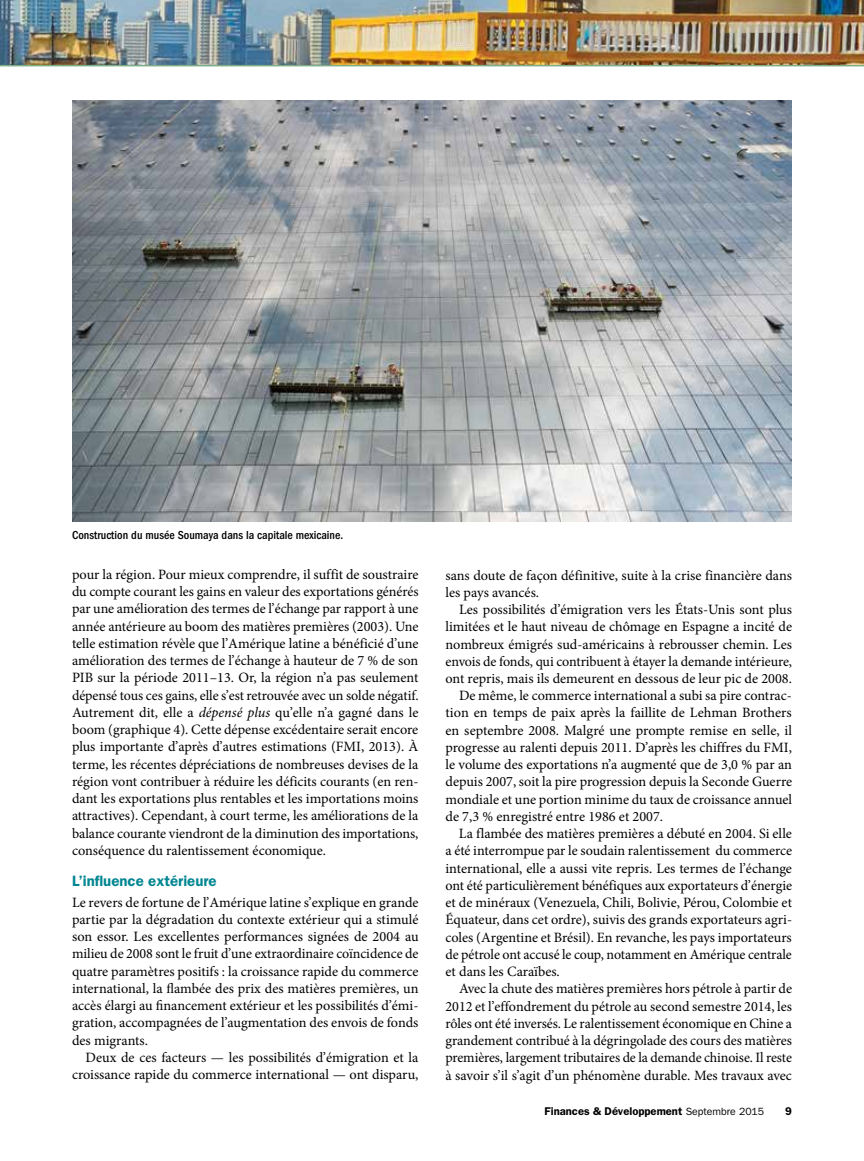
<style>
.page{position:relative;width:864px;height:1161px;background:#fff}
.page>*{position:absolute;margin:0;border:0;box-sizing:border-box;transform-origin:0 0}
.t1{font:600 15px "ITC Franklin Gothic Std";color:#008691}
.t2{font:14.25px/17.2px "Minion Pro";letter-spacing:-.005em;color:#000;text-align:justify}
.t3{font:500 condensed 12px "ITC Franklin Gothic Std";color:#000}
.t4{font:600 11.25px "ITC Franklin Gothic Std";color:#000}
.s1{font-style:italic}
.s2{font-weight:400;font-size:10.5px}
</style>
<div class="page">
<img style="left:72px;top:100px;width:720px;height:421px">
<img style="left:0;top:0;width:864px;height:66px">
<p class="t3" style="left:72px;top:528px;width:273px">Construction du musée Soumaya dans la capitale mexicaine.</p>
<p class="t2" style="left:72px;top:566px;width:348px">pour la région. Pour mieux comprendre, il suffit de soustraire du compte courant les gains en valeur des exportations générés par une amélioration des termes de l’échange par rapport à une année antérieure au boom des matières premières (2003). Une telle estimation révèle que l’Amérique latine a bénéficié d’une amélioration des termes de l’échange à hauteur de 7 % de son PIB sur la période 2011–13. Or, la région n’a pas seulement dépensé tous ces gains, elle s’est retrouvée avec un solde négatif.<br>Autrement dit, elle a <span class="s1">dépensé plus</span> qu’elle n’a gagné dans le boom (graphique 4). Cette dépense excédentaire serait encore plus importante d’après d’autres estimations (FMI, 2013). À terme, les récentes dépréciations de nombreuses devises de la région vont contribuer à réduire les déficits courants (en ren&shy;dant les exportations plus rentables et les importations moins attractives). Cependant, à court terme, les améliorations de la balance courante viendront de la diminution des importations, conséquence du ralentissement économique.</p>
<p class="t1" style="left:72px;top:872px;width:146px">L’influence extérieure</p>
<p class="t2" style="left:72px;top:894px;width:348px">Le revers de fortune de l’Amérique latine s’explique en grande partie par la dégradation du contexte extérieur qui a stimulé son essor. Les excellentes performances signées de 2004 au milieu de 2008 sont le fruit d’une extraordinaire coïncidence de quatre paramètres positifs : la croissance rapide du commerce international, la flambée des prix des matières premières, un accès élargi au financement extérieur et les possibilités d’émi&shy;gration, accompagnées de l’augmentation des envois de fonds des migrants.</p>
<p class="t2" style="left:72px;top:1049px;width:348px;text-align:right">Deux de ces facteurs — les possibilités d’émigration et la croissance rapide du commerce international — ont disparu,</p>
<p class="t2" style="left:446px;top:566px;width:348px">sans doute de façon définitive, suite à la crise financière dans les pays avancés.</p>
<p class="t2" style="left:459px;top:601px;width:335px">Les possibilités d’émigration vers les États-Unis sont plus</p>
<p class="t2" style="left:446px;top:618px;width:348px">limitées et le haut niveau de chômage en Espagne a incité de</p>
<p class="t2" style="left:446px;top:635px;width:348px">nombreux émigrés sud-américains à rebrousser chemin. Les</p>
<p class="t2" style="left:446px;top:653px;width:348px">envois de fonds, qui contribuent à étayer la demande intérieure,</p>
<p class="t2" style="left:446px;top:670px;width:348px">ont repris, mais ils demeurent en dessous de leur pic de 2008.</p>
<p class="t2" style="left:459px;top:687px;width:335px">De même, le commerce international a subi sa pire contrac-</p>
<p class="t2" style="left:446px;top:704px;width:348px">tion en temps de paix après la faillite de Lehman Brothers</p>
<p class="t2" style="left:446px;top:722px;width:348px">en septembre 2008. Malgré une prompte remise en selle, il</p>
<p class="t2" style="left:446px;top:739px;width:348px">progresse au ralenti depuis 2011. D’après les chiffres du FMI,</p>
<p class="t2" style="left:446px;top:756px;width:348px">le volume des exportations n’a augmenté que de 3,0 % par an</p>
<p class="t2" style="left:446px;top:773px;width:348px">depuis 2007, soit la pire progression depuis la Seconde Guerre</p>
<p class="t2" style="left:446px;top:791px;width:348px">mondiale et une portion minime du taux de croissance annuel</p>
<p class="t2" style="left:446px;top:808px;width:219px">de 7,3 % enregistré entre 1986 et 2007.</p>
<p class="t2" style="left:459px;top:825px;width:335px">La flambée des matières premières a débuté en 2004. Si elle</p>
<p class="t2" style="left:446px;top:842px;width:348px">a été interrompue par le soudain ralentissement du commerce</p>
<p class="t2" style="left:446px;top:860px;width:348px">international, elle a aussi vite repris. Les termes de l’échange</p>
<p class="t2" style="left:446px;top:877px;width:348px">ont été particulièrement bénéfiques aux exportateurs d’énergie</p>
<p class="t2" style="left:446px;top:894px;width:348px">et de minéraux (Venezuela, Chili, Bolivie, Pérou, Colombie et</p>
<p class="t2" style="left:446px;top:911px;width:348px">Équateur, dans cet ordre), suivis des grands exportateurs agri-</p>
<p class="t2" style="left:446px;top:929px;width:348px">coles (Argentine et Brésil). En revanche, les pays importateurs</p>
<p class="t2" style="left:446px;top:946px;width:348px">de pétrole ont accusé le coup, notamment en Amérique centrale</p>
<p class="t2" style="left:446px;top:963px;width:116px">et dans les Caraïbes.</p>
<p class="t2" style="left:459px;top:980px;width:335px">Avec la chute des matières premières hors pétrole à partir de</p>
<p class="t2" style="left:446px;top:998px;width:348px">2012 et l’effondrement du pétrole au second semestre 2014, les</p>
<p class="t2" style="left:446px;top:1015px;width:348px">rôles ont été inversés. Le ralentissement économique en Chine a</p>
<p class="t2" style="left:446px;top:1032px;width:348px">grandement contribué à la dégringolade des cours des matières</p>
<p class="t2" style="left:446px;top:1049px;width:348px">premières, largement tributaires de la demande chinoise. Il reste</p>
<p class="t2" style="left:446px;top:1067px;width:348px">à savoir s’il s’agit d’un phénomène durable. Mes travaux avec</p>
<p class="t4" style="left:544px;top:1104px;width:221px">Finances &amp; Développement <span class="s2">Septembre 2015</span></p>
<p class="t4" style="left:785px;top:1104px;width:8px">9</p>
</div>
